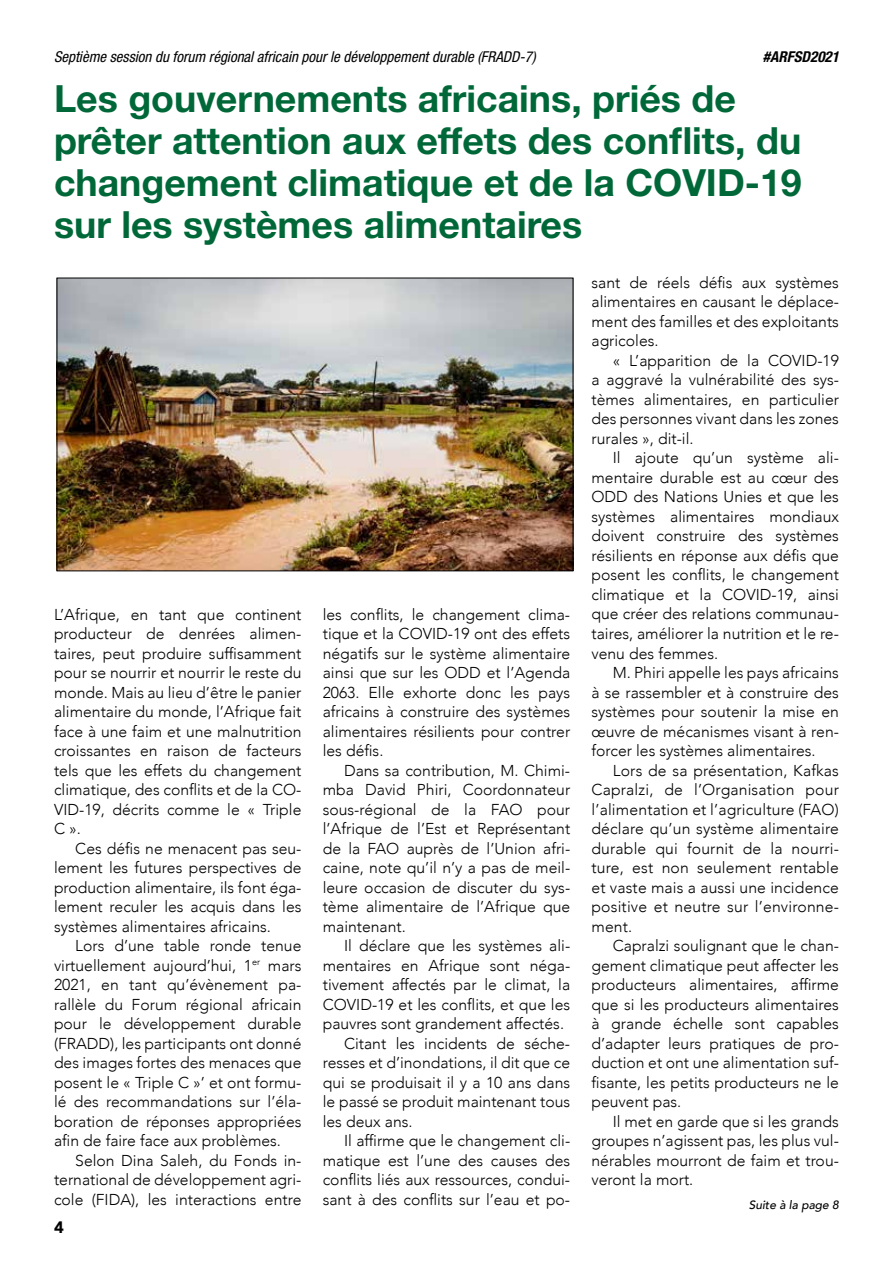
<style>
.page{position:relative;width:893px;height:1263px;background:#fff}
.page>*{position:absolute;margin:0;border:0;box-sizing:border-box;transform-origin:0 0}
.t1{font:700 37.5px/42px "Helvetica Neue LT Std";color:#006838}
.t2{font:900 16.5px "Avenir";color:#000}
.t3{font:300 15.75px/19.5px "Avenir";color:#000;text-align:justify}
.t4{font:italic condensed 15px "Helvetica Neue LT Std";color:#000}
.t5{font:italic 700 condensed 15px "Helvetica Neue LT Std";color:#000}
.t6{font:italic 500 12px "Avenir";color:#000}
</style>
<div class="page">
<img style="left:59px;top:280px;width:512px;height:289px">
<div style="left:57px;top:278px;width:516px;height:293px;border:1px solid #000"></div>
<p class="t4" style="left:54px;top:48px;width:483px">Septième session du forum régional africain pour le développement durable (FRADD-7)</p>
<p class="t5" style="left:763px;top:47px;width:78px">#ARFSD2021</p>
<h1 class="t1" style="left:54px;top:77px;width:749px">Les gouvernements africains, priés de prêter attention aux effets des conflits, du changement climatique et de la COVID-19 sur les systèmes alimentaires</h1>
<p class="t3" style="left:54px;top:604px;width:249px">L’Afrique, en tant que continent producteur de denrées alimen&shy;taires, peut produire suffisamment pour se nourrir et nourrir le reste du monde. Mais au lieu d’être le panier alimentaire du monde, l’Afrique fait face à une faim et une malnutrition croissantes en raison de facteurs tels que les effets du changement climatique, des conflits et de la CO-VID-19, décrits comme le « Triple C ».</p>
<p class="t3" style="left:54px;top:838px;width:249px;text-indent:21px">Ces défis ne menacent pas seu&shy;lement les futures perspectives de production alimentaire, ils font éga&shy;lement reculer les acquis dans les systèmes alimentaires africains.</p>
<p class="t3" style="left:54px;top:936px;width:249px;text-indent:21px">Lors d’une table ronde tenue virtuellement aujourd’hui, 1<sup>er</sup> mars 2021, en tant qu’évènement pa&shy;rallèle du Forum régional africain pour le développement durable (FRADD), les participants ont donné des images fortes des menaces que posent le « Triple C »’ et ont formu&shy;lé des recommandations sur l’éla&shy;boration de réponses appropriées afin de faire face aux problèmes.</p>
<p class="t3" style="left:54px;top:1150px;width:249px;text-indent:21px">Selon Dina Saleh, du Fonds in&shy;ternational de développement agri&shy;cole (FIDA), les interactions entre</p>
<p class="t2" style="left:54px;top:1213px;width:11px">4</p>
<p class="t3" style="left:323px;top:604px;width:249px">les conflits, le changement clima&shy;tique et la COVID-19 ont des effets négatifs sur le système alimentaire ainsi que sur les ODD et l’Agenda 2063. Elle exhorte donc les pays africains à construire des systèmes alimentaires résilients pour contrer les défis.</p>
<p class="t3" style="left:323px;top:760px;width:249px;text-indent:21px">Dans sa contribution, M. Chimi&shy;mba David Phiri, Coordonnateur sous-régional de la FAO pour l’Afrique de l’Est et Représentant de la FAO auprès de l’Union afri&shy;caine, note qu’il n’y a pas de meil&shy;leure occasion de discuter du sys&shy;tème alimentaire de l’Afrique que maintenant.</p>
<p class="t3" style="left:344px;top:936px;width:228px">Il déclare que les systèmes ali-</p>
<p class="t3" style="left:323px;top:955px;width:249px">mentaires en Afrique sont néga-</p>
<p class="t3" style="left:323px;top:975px;width:249px">tivement affectés par le climat, la</p>
<p class="t3" style="left:323px;top:994px;width:249px">COVID-19 et les conflits, et que les</p>
<p class="t3" style="left:323px;top:1014px;width:243px">pauvres sont grandement affectés.</p>
<p class="t3" style="left:344px;top:1033px;width:228px">Citant les incidents de séche-</p>
<p class="t3" style="left:323px;top:1053px;width:249px">resses et d’inondations, il dit que ce</p>
<p class="t3" style="left:323px;top:1072px;width:249px">qui se produisait il y a 10 ans dans</p>
<p class="t3" style="left:323px;top:1092px;width:249px">le passé se produit maintenant tous</p>
<p class="t3" style="left:323px;top:1111px;width:91px">les deux ans.</p>
<p class="t3" style="left:344px;top:1131px;width:228px">Il affirme que le changement cli-</p>
<p class="t3" style="left:323px;top:1150px;width:249px">matique est l’une des causes des</p>
<p class="t3" style="left:323px;top:1170px;width:249px">conflits liés aux ressources, condui-</p>
<p class="t3" style="left:323px;top:1189px;width:249px">sant à des conflits sur l’eau et po-</p>
<p class="t3" style="left:591px;top:273px;width:249px">sant de réels défis aux systèmes alimentaires en causant le déplace&shy;ment des familles et des exploitants agricoles.</p>
<p class="t3" style="left:591px;top:351px;width:249px;text-indent:21px">« L’apparition de la COVID-19 a aggravé la vulnérabilité des sys&shy;tèmes alimentaires, en particulier des personnes vivant dans les zones rurales », dit-il.</p>
<p class="t3" style="left:591px;top:448px;width:249px;text-indent:21px">Il ajoute qu’un système ali&shy;mentaire durable est au cœur des ODD des Nations Unies et que les systèmes alimentaires mondiaux doivent construire des systèmes résilients en réponse aux défis que posent les conflits, le changement climatique et la COVID-19, ainsi que créer des relations communau&shy;taires, améliorer la nutrition et le re&shy;venu des femmes.</p>
<p class="t3" style="left:591px;top:663px;width:249px;text-indent:21px">M. Phiri appelle les pays africains à se rassembler et à construire des systèmes pour soutenir la mise en œuvre de mécanismes visant à ren&shy;forcer les systèmes alimentaires.</p>
<p class="t3" style="left:591px;top:760px;width:249px;text-indent:21px">Lors de sa présentation, Kafkas Capralzi, de l’Organisation pour l’alimentation et l’agriculture (FAO) déclare qu’un système alimentaire durable qui fournit de la nourri&shy;ture, est non seulement rentable et vaste mais a aussi une incidence positive et neutre sur l’environne&shy;ment.</p>
<p class="t3" style="left:591px;top:936px;width:249px;text-indent:21px">Capralzi soulignant que le chan&shy;gement climatique peut affecter les producteurs alimentaires, affirme que si les producteurs alimentaires à grande échelle sont capables d’adapter leurs pratiques de pro&shy;duction et ont une alimentation suf&shy;fisante, les petits producteurs ne le peuvent pas.</p>
<p class="t3" style="left:591px;top:1111px;width:249px;text-indent:21px">Il met en garde que si les grands groupes n’agissent pas, les plus vul&shy;nérables mourront de faim et trou&shy;veront la mort.</p>
<p class="t6" style="left:749px;top:1197px;width:92px">Suite à la page 8</p>
</div>
